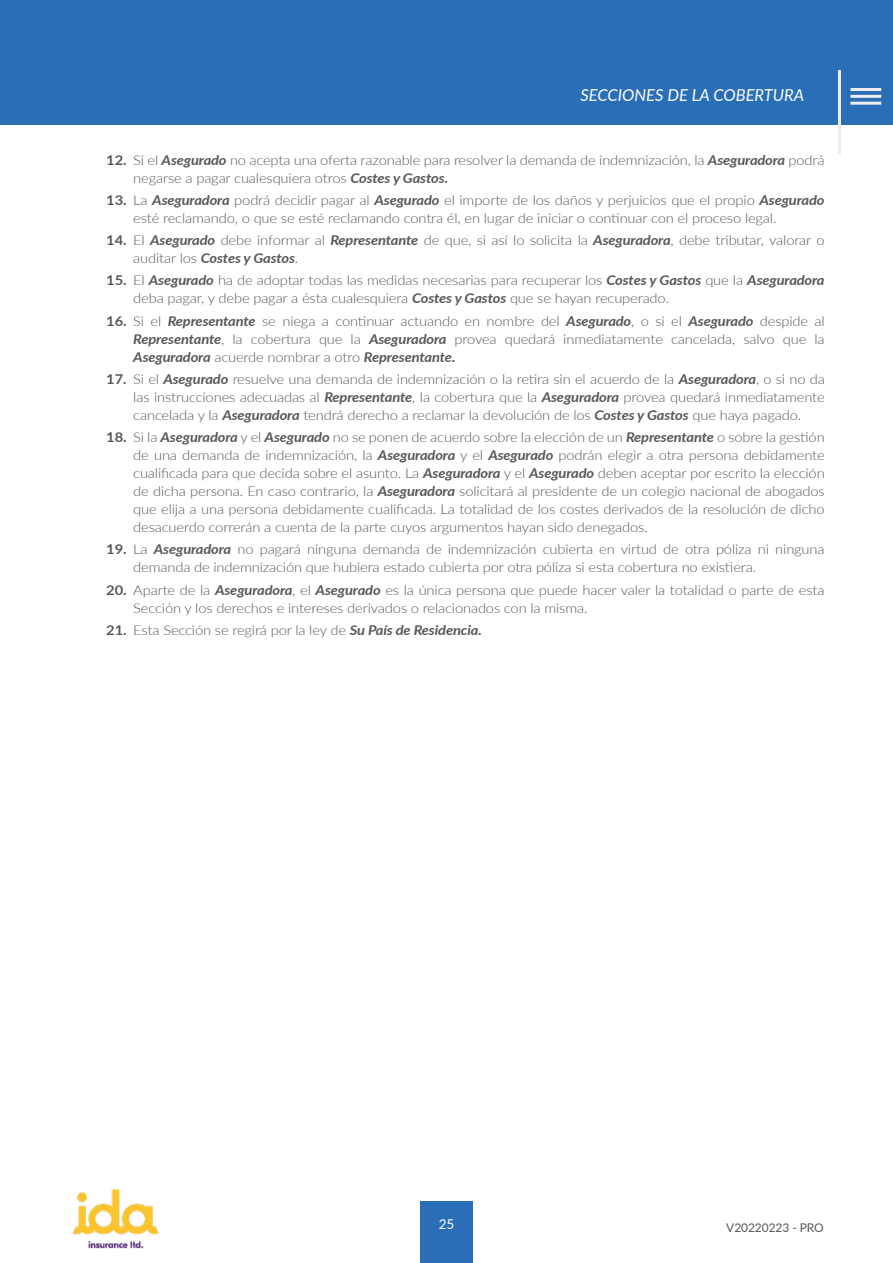
<style>
.page{position:relative;width:893px;height:1263px;background:#fff}
.page>*{position:absolute;margin:0;border:0;box-sizing:border-box;transform-origin:0 0}
.t1{font:italic 16.5px "Lato";color:#fff}
.t2{font:300 13.5px/18px "Lato";letter-spacing:-.01em;color:#585856;scale:1.09 1}
.t3{font:13.5px "Lato";color:#fff}
.t4{font:12px "Lato";letter-spacing:-.005em;color:#575756}
.s1{font-weight:700}
.s2{font-weight:700;font-style:italic}
</style>
<div class="page">
<div style="left:420px;top:1201px;width:52px;height:62px;background:#296eb6"></div>
<div style="left:0;top:0;width:893px;height:124px;background:#296eb6"></div>
<img style="left:72px;top:1189px;width:87px;height:60px">
<hr style="left:838px;top:71px;width:3px;height:83px;background:#eeeded">
<hr style="left:850px;top:88px;width:31px;height:3px;background:#eeeded">
<hr style="left:850px;top:95px;width:31px;height:3px;background:#eeeded">
<hr style="left:850px;top:102px;width:31px;height:3px;background:#eeeded">
<p class="t1" style="left:580px;top:83px;width:225px">SECCIONES DE LA COBERTURA</p>
<p class="t2" style="left:133px;top:150px;width:636px;text-indent:-27px"><span class="s1">12.</span> Si el <span class="s2">Asegurado</span> no acepta una oferta razonable para resolver la demanda de indemnización, la <span class="s2">Aseguradora</span> podrá negarse a pagar cualesquiera otros <span class="s2">Costes y Gastos</span><span class="s1">.</span></p>
<p class="t2" style="left:133px;top:190px;width:636px;text-indent:-27px"><span class="s1">13.</span> La <span class="s2">Aseguradora</span> podrá decidir pagar al <span class="s2">Asegurado</span> el importe de los daños y perjuicios que el propio <span class="s2">Asegurado </span>esté reclamando, o que se esté reclamando contra él, en lugar de iniciar o continuar con el proceso legal.</p>
<p class="t2" style="left:133px;top:231px;width:636px;text-indent:-27px"><span class="s1">14.</span> El <span class="s2">Asegurado</span> debe informar al <span class="s2">Representante</span> de que, si así lo solicita la <span class="s2">Aseguradora</span>, debe tributar, valorar o auditar los <span class="s2">Costes y Gastos</span>.</p>
<p class="t2" style="left:133px;top:271px;width:636px;text-indent:-27px"><span class="s1">15.</span> El <span class="s2">Asegurado</span> ha de adoptar todas las medidas necesarias para recuperar los <span class="s2">Costes y Gastos</span> que la <span class="s2">Aseguradora </span>deba pagar, y debe pagar a ésta cualesquiera <span class="s2">Costes y Gastos</span> que se hayan recuperado.</p>
<p class="t2" style="left:133px;top:311px;width:636px;text-align:justify;text-indent:-27px"><span class="s1">16.</span> Si el <span class="s2">Representante</span> se niega a continuar actuando en nombre del <span class="s2">Asegurado</span>, o si el <span class="s2">Asegurado</span> despide al <span class="s2">Representante</span>, la cobertura que la <span class="s2">Aseguradora</span> provea quedará inmediatamente cancelada, salvo que la <span class="s2">Aseguradora</span> acuerde nombrar a otro <span class="s2">Representante</span><span class="s1">.</span></p>
<p class="t2" style="left:133px;top:369px;width:636px;text-align:justify;text-indent:-27px"><span class="s1">17.</span> Si el <span class="s2">Asegurado</span> resuelve una demanda de indemnización o la retira sin el acuerdo de la <span class="s2">Aseguradora</span>, o si no da las instrucciones adecuadas al <span class="s2">Representante</span>, la cobertura que la <span class="s2">Aseguradora</span> provea quedará inmediatamente cancelada y la <span class="s2">Aseguradora</span> tendrá derecho a reclamar la devolución de los <span class="s2">Costes y Gastos</span> que haya pagado.</p>
<p class="t2" style="left:133px;top:428px;width:636px;text-align:justify;text-indent:-27px"><span class="s1">18.</span> Si la <span class="s2">Aseguradora</span> y el <span class="s2">Asegurado</span> no se ponen de acuerdo sobre la elección de un <span class="s2">Representante</span> o sobre la gestión de una demanda de indemnización, la <span class="s2">Aseguradora</span> y el <span class="s2">Asegurado</span> podrán elegir a otra persona debidamente cualificada para que decida sobre el asunto. La <span class="s2">Aseguradora</span> y el <span class="s2">Asegurado</span> deben aceptar por escrito la elección de dicha persona. En caso contrario, la <span class="s2">Aseguradora</span> solicitará al presidente de un colegio nacional de abogados que elija a una persona debidamente cualificada. La totalidad de los costes derivados de la resolución de dicho desacuerdo correrán a cuenta de la parte cuyos argumentos hayan sido denegados.</p>
<p class="t2" style="left:133px;top:540px;width:636px;text-indent:-27px"><span class="s1">19.</span> La <span class="s2">Aseguradora</span> no pagará ninguna demanda de indemnización cubierta en virtud de otra póliza ni ninguna demanda de indemnización que hubiera estado cubierta por otra póliza si esta cobertura no existiera.</p>
<p class="t2" style="left:133px;top:580px;width:636px;text-indent:-27px"><span class="s1">20.</span> Aparte de la <span class="s2">Aseguradora</span>, el <span class="s2">Asegurado</span> es la única persona que puede hacer valer la totalidad o parte de esta<br>Sección y los derechos e intereses derivados o relacionados con la misma.</p>
<p class="t2" style="left:106px;top:620px;width:346px"><span class="s1">21.</span> Esta Sección se regirá por la ley de <span class="s2">Su País de Residencia.</span></p>
<p class="t3" style="left:439px;top:1214px;width:17px">25</p>
<p class="t4" style="left:726px;top:1219px;width:99px">V20220223 - PRO</p>
</div>
